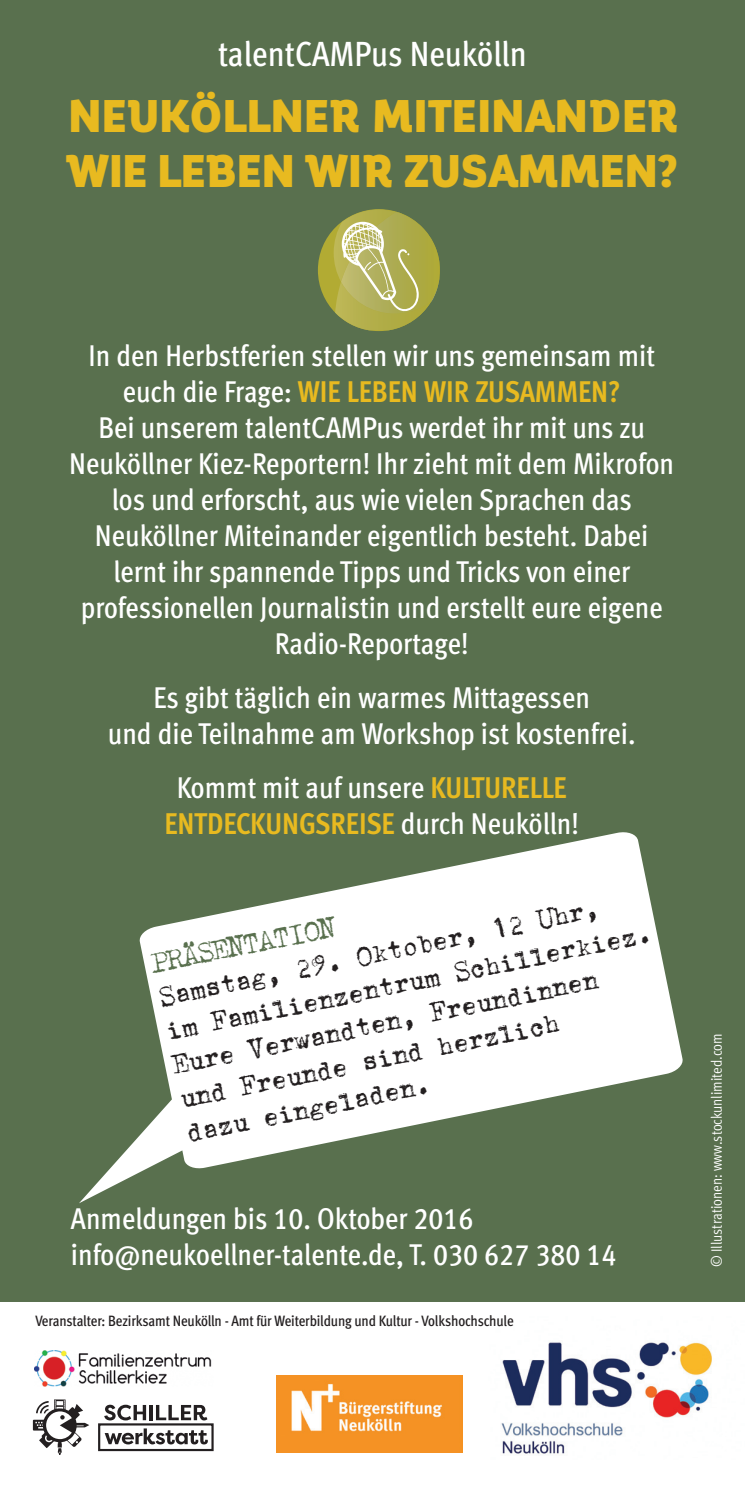
<style>
.page{position:relative;width:745px;height:1489px;background:#fff}
.page>*{position:absolute;margin:0;border:0;box-sizing:border-box;transform-origin:0 0}
.t1{font:900 45px/55px "Corporative Cnd";letter-spacing:.005em;color:#e8ba20}
.t2{font:500 35px "Meta Cond";color:#fff}
.t3{font:30px/36px "Meta Cond Medium LF";color:#fff;text-align:center}
.t4{font:30px "Meta Cond Bold LF";letter-spacing:-.01em;color:#e8ba20}
.t5{font:28.75px/34.8px "Underwood 1913 Normal";color:#231f20}
.t6{font:28.75px "Underwood 1913 Normal";color:#59704e}
.t7{font:500 15px "Meta Cond";letter-spacing:-.01em;color:#231f20}
.t8{font:15px "Meta Cond Normal";color:#fff}
.s1{font-family:"Meta Cond Medium LF";color:#fff}
.s2{font-family:"Meta Cond Bold LF";color:#e8ba20}
</style>
<div class="page">
<div style="left:0;top:0;width:744px;height:1301px;background:#59704e"></div>
<img style="left:276px;top:1375px;width:185px;height:77px">
<svg style="left:33px;top:1399px;width:56px;height:55px"></svg>
<svg style="left:104px;top:1404px;width:42px;height:16px"></svg>
<hr style="left:149px;top:1404px;width:4px;height:15px;background:#231f20">
<svg style="left:156px;top:1405px;width:51px;height:15px"></svg>
<svg style="left:105px;top:1428px;width:103px;height:16px"></svg>
<div style="left:98px;top:1423px;width:115px;height:27px;border:2px solid #231f20"></div>
<img style="left:34px;top:1350px;width:178px;height:36px">
<img style="left:501px;top:1342px;width:211px;height:112px">
<div style="left:318px;top:209px;width:121px;height:122px;background:#b2ab33;border-radius:50%"></div>
<img style="left:335px;top:283px;width:96px;height:47px">
<img style="left:333px;top:209px;width:63px;height:72px">
<img style="left:341px;top:212px;width:98px;height:102px">
<svg style="left:341px;top:222px;width:77px;height:90px;background:#bfbd73"></svg>
<svg style="left:79px;top:830px;width:604px;height:373px"></svg>
<p class="t2" style="left:218px;top:33px;width:310px">talentCAMPus Neukölln</p>
<h1 class="t1" style="left:67px;top:89px;width:612px">NEUKÖLLNER MITEINAN DER<br>WIE LEBEN WIR ZUSAMMEN?</h1>
<p class="t3" style="left:89px;top:337px;width:567px">In den Herbstferien stellen wir uns gemeinsam mit</p>
<p class="t4" style="left:123px;top:373px;width:499px"><span class="s1">euch die Frage:</span> WIE LEBEN WIR ZUSAMMEN?</p>
<p class="t3" style="left:69px;top:409px;width:606px">Bei unserem talentCAMPus werdet ihr mit uns zu Neuköllner Kiez-Reportern! Ihr zieht mit dem Mikrofon los und erforscht, aus wie vielen Sprachen das Neuköllner Miteinander eigentlich besteht. Dabei lernt ihr spannende Tipps und Tricks von einer professionellen Journalistin und erstellt eure eigene Radio-Reportage!</p>
<p class="t3" style="left:108px;top:679px;width:529px">Es gibt täglich ein warmes Mittagessen<br>und die Teilnahme am Workshop ist kostenfrei.</p>
<p class="t3" style="left:177px;top:769px;width:391px">Kommt mit auf unsere <span class="s2">KULTURELLE</span></p>
<p class="t4" style="left:164px;top:805px;width:416px">ENTDECKUNGSREISE <span class="s1">durch Neukölln!</span></p>
<p class="t5" style="left:156px;top:979px;width:496px;rotate:-11deg">Samstag, 29. Oktober, 12 Uhr,<br>im Familienzentrum Schillerkiez.<br>Eure Verwandten, Freundinnen<br>und Freunde sind herzlich<br>dazu eingeladen.</p>
<p class="t6" style="left:150px;top:948px;width:187px;rotate:-11deg">PRÄSENTATION</p>
<p class="t3" style="left:71px;top:1200px;width:546px;text-align:left">Anmeldungen bis 10. Oktober 2016 info@neukoellner-talente.de, T. 030 627 380 14</p>
<p class="t7" style="left:35px;top:1311px;width:479px">Veranstalter: Bezirksamt Neukölln - Amt für Weiterbildung und Kultur - Volkshochschule</p>
<p class="t8" style="left:707px;top:1266px;width:235px;rotate:-90deg">© Illustrationen: www.stockunlimited.com</p>
</div>
